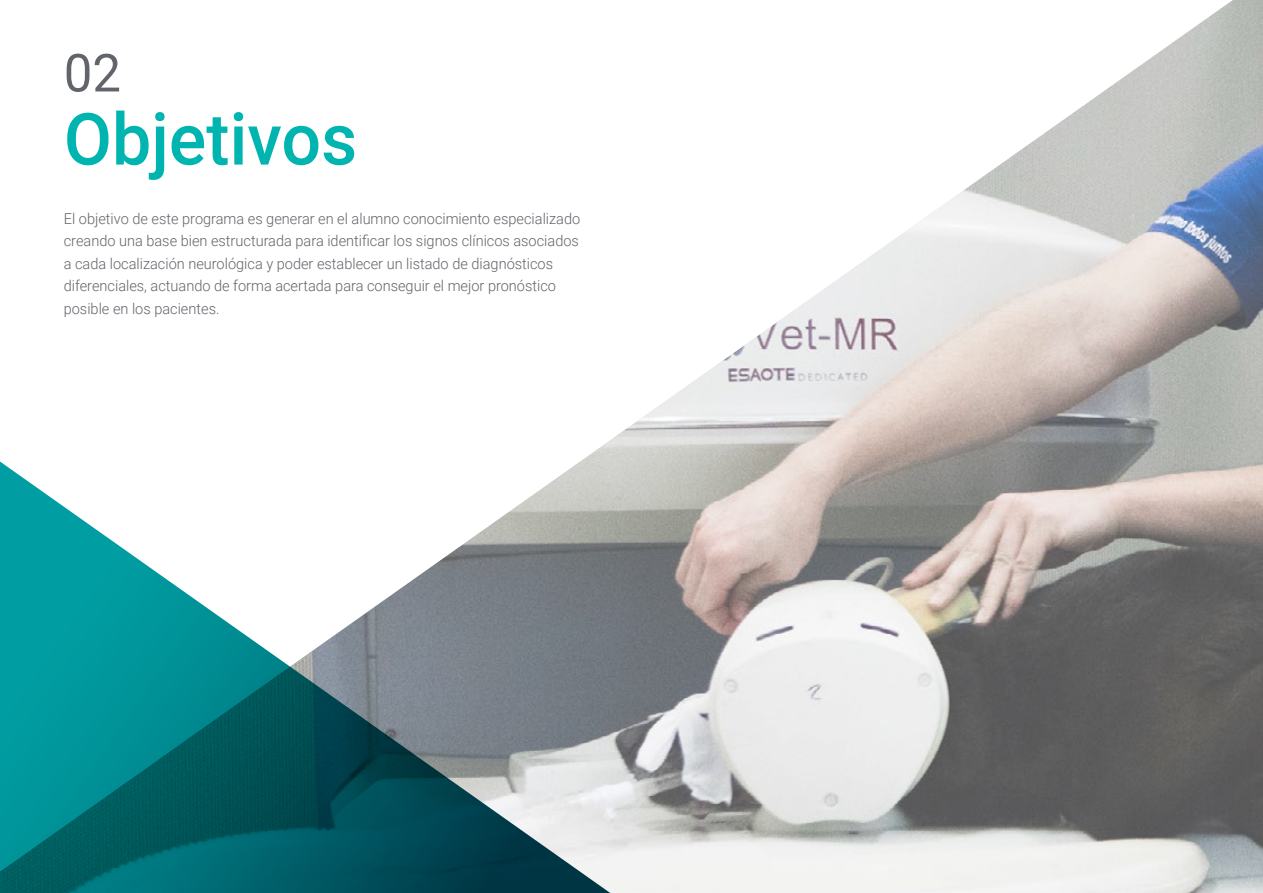
<style>
.page{position:relative;width:1263px;height:893px;background:#fff}
.page>*{position:absolute;margin:0;border:0;box-sizing:border-box;transform-origin:0 0}
.t1{font:500 72px "Roboto";color:#00b4b0}
.t2{font:52.5px "Roboto";color:#61646a}
.t3{font:300 15px/22.5px "Roboto";color:#61646a}
</style>
<div class="page">
<img style="left:602px;top:0;width:661px;height:893px">
<svg style="left:0;top:446px;width:640px;height:447px"></svg>
<h2 class="t2" style="left:64px;top:36px;width:59px">02</h2>
<h1 class="t1" style="left:64px;top:89px;width:295px">Objetivos</h1>
<p class="t3" style="left:64px;top:207px;width:518px">El objetivo de este programa es generar en el alumno conocimiento especializado creando una base bien estructurada para identificar los signos clínicos asociados a cada localización neurológica y poder establecer un listado de diagnósticos diferenciales, actuando de forma acertada para conseguir el mejor pronóstico posible en los pacientes.</p>
</div>
